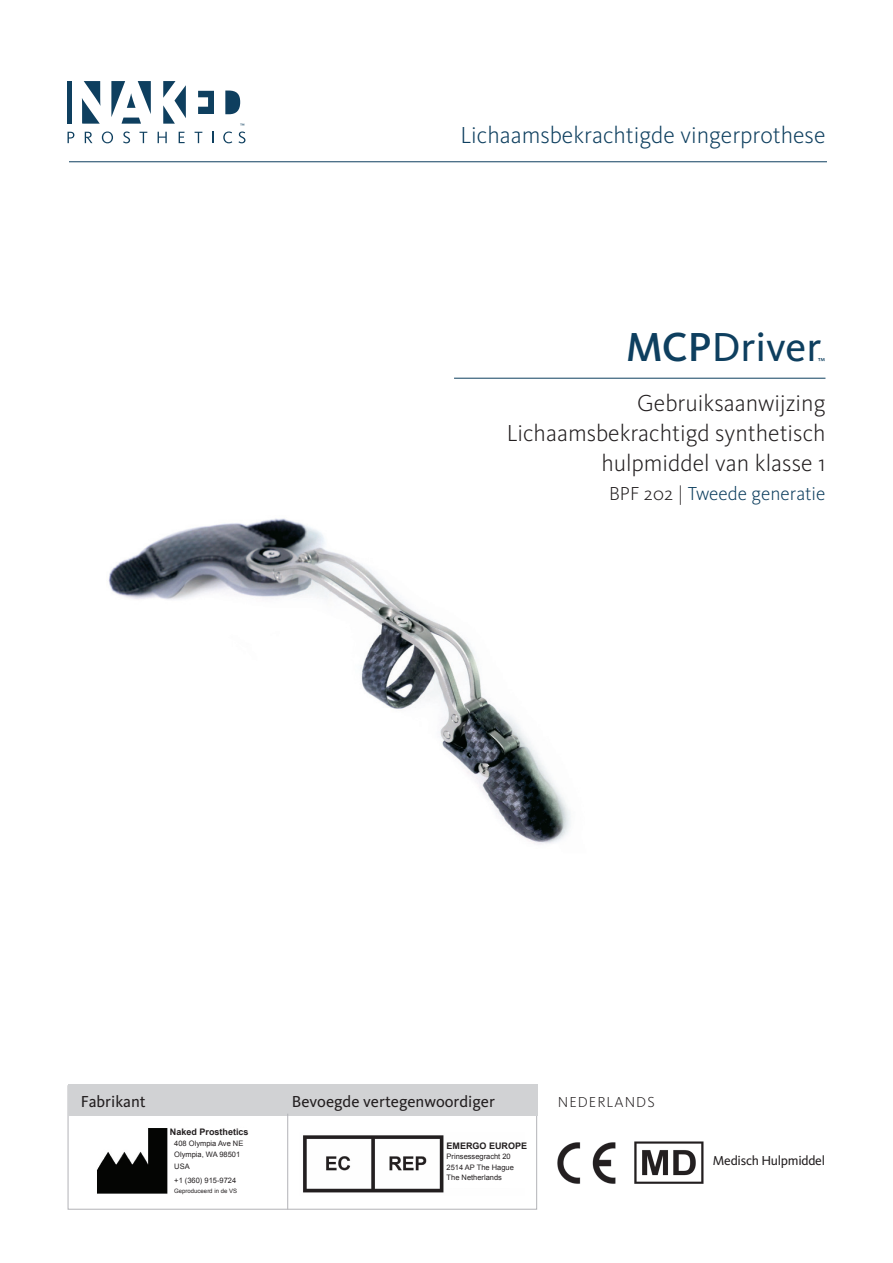
<style>
.page{position:relative;width:893px;height:1263px;background:#fff}
.page>*{position:absolute;margin:0;border:0;box-sizing:border-box;transform-origin:0 0}
.t1{font:42px "Kievit OT";color:#0e3f5f}
.t2{font:300 24px/30px "Kievit OT";color:#231f20;text-align:right}
.t3{font:300 24px "Kievit OT";color:#0e3f5f}
.t4{font:300 19.5px "Kievit OT";color:#0e3f5f}
.t5{font:16.5px "Kievit OT";color:#231f20}
.t6{font:300 15px "Kievit OT";letter-spacing:.07em;color:#231f20}
.t7{font:13.5px "Kievit OT";letter-spacing:-.02em;color:#231f20}
.t8{font:10.5px "Kievit OT";color:#0e3f5f}
.t9{font:700 9px "Arial";color:#231f20}
.t10{font:7.5px "Arial";color:#231f20}
.t11{font:6.6px "Kievit OT";color:#0e3f5f}
.t12{font:6px "Arial";color:#231f20}
.s1{font-weight:500}
.s2{color:#231f20}
</style>
<div class="page">
<div style="left:68px;top:1085px;width:469px;height:124px;border:1px solid #b2b3b7"></div>
<div style="left:68px;top:1084px;width:469px;height:32px;background:#d1d2d4"></div>
<hr style="left:287px;top:1114px;width:1px;height:95px;background:#b2b3b7">
<img style="left:557px;top:1142px;width:59px;height:42px">
<img style="left:97px;top:1128px;width:71px;height:66px">
<img style="left:303px;top:1135px;width:141px;height:58px">
<svg style="left:68px;top:132px;width:6px;height:11px"></svg>
<svg style="left:85px;top:132px;width:7px;height:11px"></svg>
<svg style="left:102px;top:131px;width:11px;height:12px"></svg>
<svg style="left:123px;top:131px;width:7px;height:12px"></svg>
<svg style="left:139px;top:132px;width:8px;height:11px"></svg>
<svg style="left:158px;top:132px;width:9px;height:11px"></svg>
<svg style="left:179px;top:132px;width:6px;height:11px"></svg>
<svg style="left:195px;top:132px;width:7px;height:11px"></svg>
<svg style="left:223px;top:131px;width:9px;height:12px"></svg>
<svg style="left:238px;top:131px;width:7px;height:12px"></svg>
<svg style="left:225px;top:91px;width:15px;height:23px"></svg>
<svg style="left:198px;top:91px;width:16px;height:23px"></svg>
<svg style="left:82px;top:81px;width:18px;height:43px"></svg>
<svg style="left:163px;top:81px;width:23px;height:43px"></svg>
<svg style="left:111px;top:81px;width:40px;height:43px"></svg>
<hr style="left:68px;top:81px;width:4px;height:43px;background:#0e3f5f">
<img style="left:108px;top:518px;width:463px;height:326px">
<hr style="left:69px;top:161px;width:758px;height:1px;background:#0e3f5f">
<hr style="left:454px;top:378px;width:371px;height:1px;background:#0e3f5f">
<img style="left:634px;top:1142px;width:69px;height:41px">
<p class="t11" style="left:240px;top:122px;width:6px">™</p>
<p class="t3" style="left:461px;top:121px;width:366px">Lichaamsbekrachtigde vingerprothese</p>
<p class="t1" style="left:626px;top:322px;width:197px"><span class="s1">MCP</span>Driver</p>
<p class="t8" style="left:818px;top:355px;width:9px">™</p>
<p class="t2" style="left:507px;top:388px;width:320px">Gebruiksaanwijzing<br>Lichaamsbekrachtigd synthetisch hulpmiddel van klasse 1</p>
<p class="t4" style="left:609px;top:481px;width:218px"><span class="s2">BPF 202 |</span> Tweede generatie</p>
<p class="t5" style="left:81px;top:1092px;width:66px">Fabrikant</p>
<p class="t5" style="left:292px;top:1092px;width:204px">Bevoegde vertegenwoordiger</p>
<p class="t9" style="left:170px;top:1126px;width:80px">Naked Prosthetics</p>
<p class="t10" style="left:174px;top:1138px;width:71px">408 Olympia Ave NE</p>
<p class="t10" style="left:174px;top:1150px;width:67px">Olympia, WA 98501</p>
<p class="t10" style="left:174px;top:1161px;width:17px">USA</p>
<p class="t10" style="left:174px;top:1175px;width:63px">+1 (360) 915-9724</p>
<p class="t12" style="left:174px;top:1186px;width:64px">Geproduceerd in de VS</p>
<p class="t9" style="left:447px;top:1139px;width:82px">EMERGO EUROPE</p>
<p class="t10" style="left:447px;top:1152px;width:66px">Prinsessegracht 20</p>
<p class="t10" style="left:447px;top:1162px;width:69px">2514 AP The Hague</p>
<p class="t10" style="left:447px;top:1173px;width:57px">The Netherlands</p>
<p class="t6" style="left:558px;top:1093px;width:98px">NEDERLANDS</p>
<p class="t7" style="left:713px;top:1152px;width:114px">Medisch Hulpmiddel</p>
</div>
